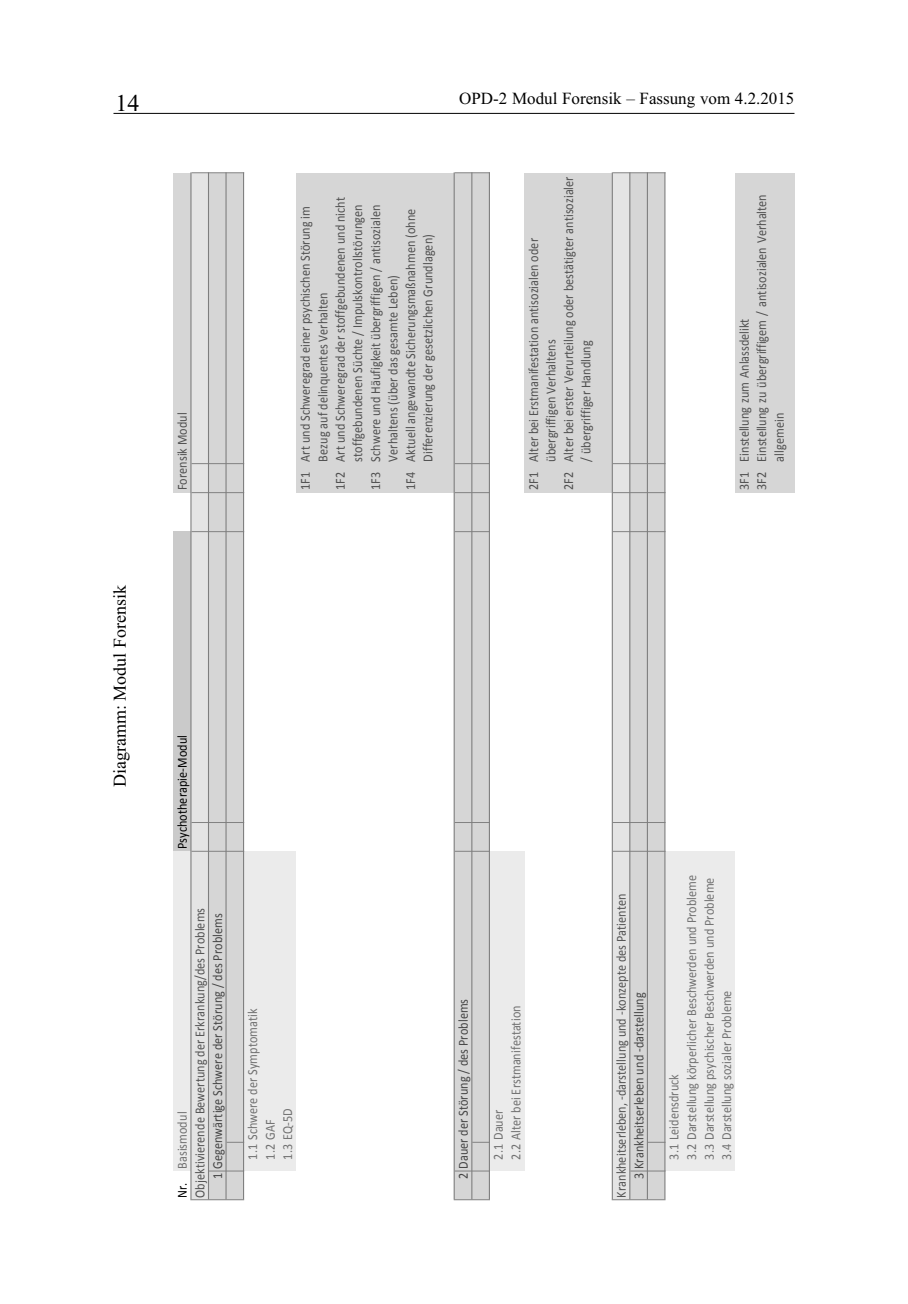
<style>
.page{position:relative;width:908px;height:1304px;background:#fff}
.page>*{position:absolute;margin:0;border:0;box-sizing:border-box;transform-origin:0 0}
.t1{font:24px "Times New Roman";color:#000}
.t2{font:18px "Times New Roman";color:#000}
.t3{font:17px "Times New Roman";color:#000}
.t4{font:13.8px "Calibri";color:#505050;scale:.88 1}
.t5{font:13.8px/17.6px "Calibri";letter-spacing:.005em;color:#717171;scale:.88 1}
.t6{font:13.8px "Calibri";letter-spacing:.005em;color:#525252;scale:.88 1}
.t7{font:13.8px "Calibri";letter-spacing:.005em;color:#454545;scale:.88 1}
.t8{font:13.8px "Calibri";letter-spacing:.005em;color:#000;scale:.88 1}
.s1{color:#000}
</style>
<div class="page">
<hr style="left:113px;top:113px;width:681px;height:1px;background:#000">
<div style="left:173px;top:851px;width:18px;height:320px;background:#ebebeb"></div>
<div style="left:173px;top:532px;width:18px;height:319px;background:#cacaca"></div>
<div style="left:173px;top:173px;width:18px;height:320px;background:#d6d6d6"></div>
<div style="left:191px;top:173px;width:17px;height:1027px;background:#e4e4e4"></div>
<div style="left:209px;top:173px;width:34px;height:1026px;background:#d6d6d6"></div>
<div style="left:243px;top:851px;width:18px;height:320px;background:#ebebeb"></div>
<div style="left:261px;top:851px;width:17px;height:320px;background:#ebebeb"></div>
<div style="left:278px;top:851px;width:18px;height:320px;background:#ebebeb"></div>
<div style="left:296px;top:173px;width:35px;height:320px;background:#d6d6d6"></div>
<div style="left:331px;top:173px;width:35px;height:320px;background:#d6d6d6"></div>
<div style="left:366px;top:173px;width:35px;height:320px;background:#d6d6d6"></div>
<div style="left:401px;top:173px;width:35px;height:320px;background:#d6d6d6"></div>
<div style="left:436px;top:173px;width:18px;height:320px;background:#d6d6d6"></div>
<div style="left:454px;top:173px;width:34px;height:1026px;background:#d6d6d6"></div>
<div style="left:489px;top:851px;width:17px;height:320px;background:#ebebeb"></div>
<div style="left:506px;top:851px;width:18px;height:320px;background:#ebebeb"></div>
<div style="left:524px;top:173px;width:35px;height:320px;background:#d6d6d6"></div>
<div style="left:559px;top:173px;width:35px;height:320px;background:#d6d6d6"></div>
<div style="left:594px;top:173px;width:18px;height:320px;background:#d6d6d6"></div>
<div style="left:612px;top:173px;width:17px;height:1027px;background:#e4e4e4"></div>
<div style="left:630px;top:173px;width:34px;height:1026px;background:#d6d6d6"></div>
<div style="left:664px;top:851px;width:18px;height:320px;background:#ebebeb"></div>
<div style="left:682px;top:851px;width:17px;height:320px;background:#ebebeb"></div>
<div style="left:699px;top:851px;width:18px;height:320px;background:#ebebeb"></div>
<div style="left:717px;top:851px;width:17px;height:320px;background:#ebebeb"></div>
<div style="left:734px;top:173px;width:18px;height:320px;background:#d6d6d6"></div>
<div style="left:752px;top:173px;width:35px;height:320px;background:#d6d6d6"></div>
<div style="left:787px;top:173px;width:7px;height:320px;background:#d6d6d6"></div>
<hr style="left:190px;top:1199px;width:54px;height:1px;background:#7e7e7e">
<hr style="left:209px;top:1170px;width:35px;height:1px;background:#7e7e7e">
<hr style="left:191px;top:851px;width:53px;height:1px;background:#7e7e7e">
<hr style="left:191px;top:822px;width:53px;height:1px;background:#7e7e7e">
<hr style="left:191px;top:531px;width:53px;height:1px;background:#7e7e7e">
<hr style="left:191px;top:492px;width:53px;height:1px;background:#7e7e7e">
<hr style="left:191px;top:463px;width:53px;height:1px;background:#7e7e7e">
<hr style="left:191px;top:172px;width:53px;height:1px;background:#7e7e7e">
<svg style="left:226px;top:1142px;width:17px;height:1px"></svg>
<hr style="left:453px;top:1199px;width:36px;height:1px;background:#7e7e7e">
<hr style="left:454px;top:851px;width:35px;height:1px;background:#7e7e7e">
<hr style="left:454px;top:822px;width:35px;height:1px;background:#7e7e7e">
<hr style="left:454px;top:531px;width:35px;height:1px;background:#7e7e7e">
<hr style="left:454px;top:492px;width:35px;height:1px;background:#7e7e7e">
<hr style="left:454px;top:463px;width:35px;height:1px;background:#7e7e7e">
<hr style="left:454px;top:172px;width:35px;height:1px;background:#7e7e7e">
<hr style="left:454px;top:1170px;width:35px;height:1px;background:#7e7e7e">
<svg style="left:472px;top:1142px;width:16px;height:1px"></svg>
<hr style="left:611px;top:1199px;width:54px;height:1px;background:#7e7e7e">
<hr style="left:630px;top:1170px;width:35px;height:1px;background:#7e7e7e">
<hr style="left:612px;top:851px;width:53px;height:1px;background:#7e7e7e">
<hr style="left:612px;top:822px;width:53px;height:1px;background:#7e7e7e">
<hr style="left:612px;top:531px;width:53px;height:1px;background:#7e7e7e">
<hr style="left:612px;top:492px;width:53px;height:1px;background:#7e7e7e">
<hr style="left:612px;top:463px;width:53px;height:1px;background:#7e7e7e">
<hr style="left:612px;top:172px;width:53px;height:1px;background:#7e7e7e">
<svg style="left:647px;top:1142px;width:17px;height:1px"></svg>
<hr style="left:190px;top:172px;width:1px;height:1027px;background:#7e7e7e">
<hr style="left:208px;top:172px;width:1px;height:1027px;background:#7e7e7e">
<hr style="left:225px;top:172px;width:1px;height:1027px;background:#7e7e7e">
<hr style="left:243px;top:172px;width:1px;height:1027px;background:#7e7e7e">
<hr style="left:453px;top:172px;width:1px;height:1027px;background:#7e7e7e">
<hr style="left:471px;top:172px;width:1px;height:1027px;background:#7e7e7e">
<hr style="left:488px;top:172px;width:1px;height:1027px;background:#7e7e7e">
<hr style="left:611px;top:172px;width:1px;height:1027px;background:#7e7e7e">
<hr style="left:629px;top:172px;width:1px;height:1027px;background:#7e7e7e">
<hr style="left:646px;top:172px;width:1px;height:1027px;background:#7e7e7e">
<hr style="left:664px;top:172px;width:1px;height:1027px;background:#7e7e7e">
<h1 class="t1" style="left:115px;top:89px;width:25px">14</h1>
<h2 class="t2" style="left:109px;top:787px;width:204px;rotate:-90deg">Diagramm: Modul Forensik</h2>
<p class="t4" style="left:176px;top:490px;width:90px;rotate:-90deg">Forensik Modul</p>
<p class="t3" style="left:459px;top:88px;width:337px">OPD-2 Modul Forensik – Fassung vom 4.2.2015</p>
<p class="t4" style="left:334px;top:490px;width:335px;rotate:-90deg">1F2 Art und Schweregrad der stoffgebundenen und nicht</p>
<p class="t4" style="left:352px;top:462px;width:294px;rotate:-90deg">stoffgebundenen Süchte / Impulskontrollstörungen</p>
<p class="t4" style="left:369px;top:490px;width:326px;rotate:-90deg">1F3 Schwere und Häufigkeit übergriffigen / antisozialen</p>
<p class="t4" style="left:299px;top:490px;width:324px;rotate:-90deg">1F1 Art und Schweregrad einer psychischen Störung im</p>
<p class="t4" style="left:404px;top:490px;width:322px;rotate:-90deg">1F4 Aktuell angewandte Sicherungsmaßnahmen (ohne</p>
<p class="t4" style="left:422px;top:462px;width:260px;rotate:-90deg">Differenzierung der gesetzlichen Grundlagen)</p>
<p class="t4" style="left:387px;top:462px;width:214px;rotate:-90deg">Verhaltens (über das gesamte Leben)</p>
<p class="t4" style="left:317px;top:462px;width:194px;rotate:-90deg">Bezug auf delinquentes Verhalten</p>
<p class="t4" style="left:562px;top:490px;width:358px;rotate:-90deg">2F2 Alter bei erster Verurteilung oder bestätigter antisozialer</p>
<p class="t4" style="left:527px;top:490px;width:288px;rotate:-90deg">2F1 Alter bei Erstmanifestation antisozialen oder</p>
<p class="t4" style="left:544px;top:462px;width:140px;rotate:-90deg">übergriffigen Verhaltens</p>
<p class="t4" style="left:580px;top:462px;width:139px;rotate:-90deg">/ übergriffiger Handlung</p>
<p class="t4" style="left:755px;top:490px;width:338px;rotate:-90deg">3F2 Einstellung zu übergriffigem / antisozialen Verhalten</p>
<p class="t4" style="left:738px;top:490px;width:197px;rotate:-90deg">3F1 Einstellung zum Anla delikt</p>
<p class="t4" style="left:773px;top:462px;width:57px;rotate:-90deg">allgemein</p>
<p class="t8" style="left:176px;top:849px;width:131px;rotate:-90deg">Psychotherapie-Modul</p>
<p class="t6" style="left:194px;top:1198px;width:331px;rotate:-90deg">Objektivierende Bewertung der Erkrankung/des Problems</p>
<p class="t7" style="left:211px;top:1179px;width:303px;rotate:-90deg">1 Gegenwärtige Schwere der Störung / des Problems</p>
<p class="t5" style="left:174px;top:1198px;width:99px;rotate:-90deg"><span class="s1">Nr.</span> Basismodul</p>
<p class="t5" style="left:245px;top:1160px;width:173px;rotate:-90deg">1.1 Schwere der Symptomatik<br>1.2 GAF<br>1.3 EQ-5D</p>
<p class="t7" style="left:457px;top:1179px;width:207px;rotate:-90deg">2 Dauer der Störung / des Problems</p>
<p class="t5" style="left:490px;top:1160px;width:177px;rotate:-90deg">2.1 Dauer<br>2.2 Alter bei Erstmanifestation</p>
<p class="t6" style="left:615px;top:1198px;width:347px;rotate:-90deg">Krankheitserleben, -darstellung und -konzepte des Patienten</p>
<p class="t7" style="left:632px;top:1179px;width:214px;rotate:-90deg">3 Krankheitserleben und -darstellung</p>
<p class="t5" style="left:666px;top:1160px;width:325px;rotate:-90deg">3.1 Leidensdruck<br>3.2 Darstellung körperlicher Beschwerden und Probleme 3.3 Darstellung psychischer Beschwerden und Probleme 3.4 Darstellung sozialer Probleme</p>
</div>
